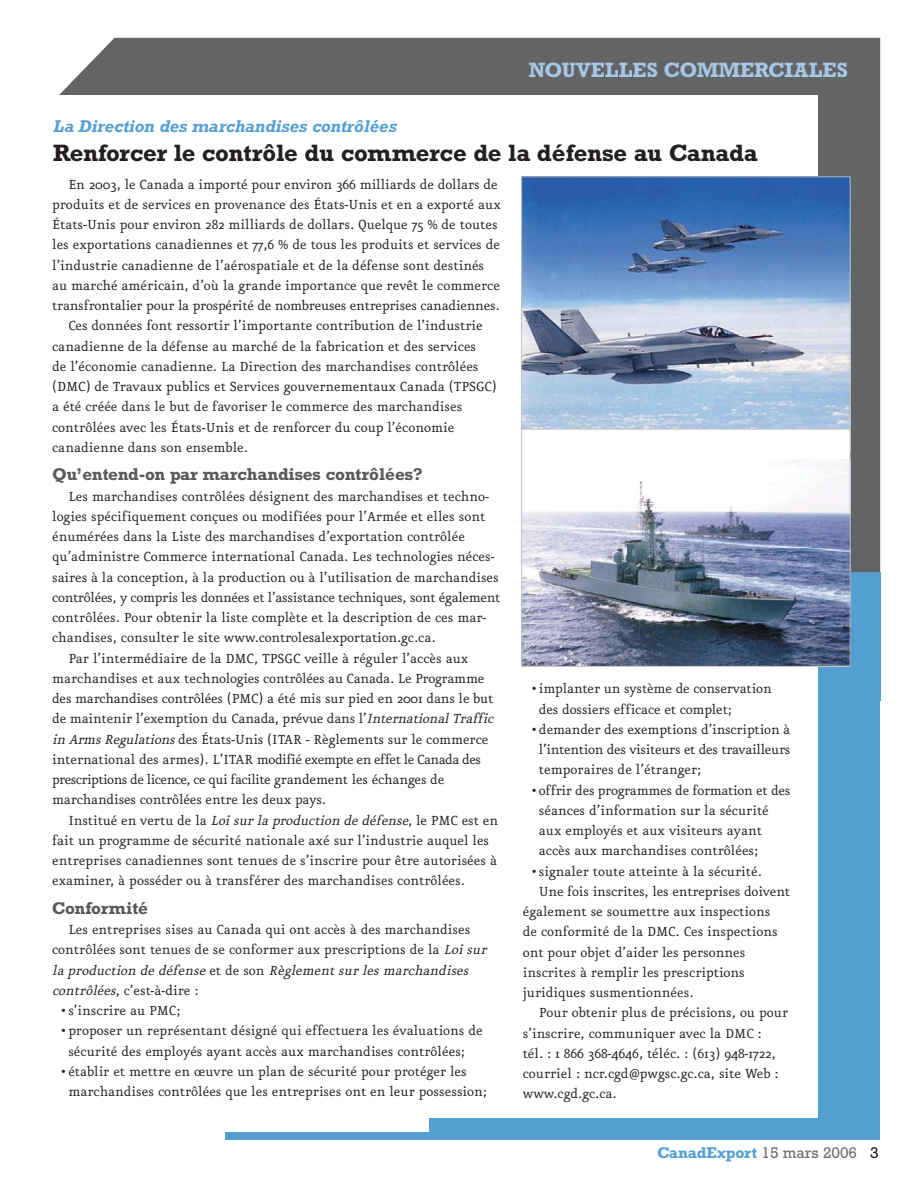
<style>
.page{position:relative;width:918px;height:1188px;background:#fff}
.page>*{position:absolute;margin:0;border:0;box-sizing:border-box;transform-origin:0 0}
.t1{font:700 24px "Rockwell";letter-spacing:-.015em;color:#231f20}
.t2{font:700 21px "Rockwell";color:#a7c7e6}
.t3{font:700 17.25px "Rockwell";letter-spacing:-.015em;color:#58595b}
.t4{font:italic 700 17.25px "Rockwell";letter-spacing:-.01em;color:#559fd3}
.t5{font:15.75px/20.2px "Eureka";color:#231f20}
.t6{font:15.75px "Eureka";letter-spacing:-.035em;color:#231f20}
.t7{font:15.75px "Eureka";letter-spacing:-.02em;color:#231f20}
.t8{font:700 15.75px "Rockwell";letter-spacing:-.005em;color:#559fd3}
.s1{font-style:italic}
.s2{font-weight:400;color:#6c6e70}
.s3{font-weight:400;color:#231f20}
</style>
<div class="page">
<div style="left:38px;top:623px;width:842px;height:516px;background:#559fd3"></div>
<div style="left:59px;top:38px;width:821px;height:534px;background:#636466"></div>
<div style="left:30px;top:95px;width:788px;height:1044px;background:#fff"></div>
<div style="left:430px;top:1118px;width:450px;height:21px;background:#559fd3"></div>
<div style="left:226px;top:1132px;width:654px;height:7px;background:#559fd3"></div>
<div style="left:818px;top:572px;width:62px;height:129px;background:#559fd3"></div>
<img style="left:523px;top:178px;width:326px;height:251px">
<div style="left:522px;top:429px;width:328px;height:237px;background:#fff"></div>
<img style="left:523px;top:459px;width:325px;height:206px">
<div style="left:521px;top:429px;width:329px;height:238px;border:1px solid #bbbdbf"></div>
<h2 class="t2" style="left:529px;top:63px;width:321px">NOUVELLES COMMERCIALES</h2>
<p class="t4" style="left:53px;top:120px;width:345px">La Direction des marchandises contrôlées</p>
<h1 class="t1" style="left:53px;top:145px;width:706px">Renforcer le contrôle du commerce de la défense au Canada</h1>
<p class="t5" style="left:68px;top:176px;width:431px">En 2003, le Canada a importé pour environ 366 milliards de dollars de</p>
<p class="t5" style="left:52px;top:196px;width:450px">produits et de services en provenance des États-Unis et en a exporté aux</p>
<p class="t5" style="left:52px;top:216px;width:447px">États-Unis pour environ 282 milliards de dollars. Quelque 75 % de toutes</p>
<p class="t5" style="left:52px;top:236px;width:450px">les exportations canadiennes et 77,6 % de tous les produits et services de</p>
<p class="t5" style="left:52px;top:257px;width:434px">l’industrie canadienne de l’aérospatiale et de la défense sont destinés</p>
<p class="t5" style="left:52px;top:277px;width:449px">au marché américain, d’où la grande importance que revêt le commerce</p>
<p class="t5" style="left:52px;top:297px;width:449px">transfrontalier pour la prospérité de nombreuses entreprises canadiennes.</p>
<p class="t5" style="left:68px;top:317px;width:416px">Ces données font ressortir l’importante contribution de l’industrie</p>
<p class="t5" style="left:52px;top:338px;width:426px">canadienne de la défense au marché de la fabrication et des services</p>
<p class="t5" style="left:52px;top:358px;width:428px">de l’économie canadienne. La Direction des marchandises contrôlées</p>
<p class="t5" style="left:52px;top:378px;width:446px">(DMC) de Travaux publics et Services gouvernementaux Canada (TPSGC)</p>
<p class="t5" style="left:52px;top:398px;width:412px">a été créée dans le but de favoriser le commerce des marchandises</p>
<p class="t5" style="left:52px;top:419px;width:404px">contrôlées avec les États-Unis et de renforcer du coup l’économie</p>
<p class="t5" style="left:52px;top:439px;width:197px">canadienne dans son ensemble.</p>
<p class="t3" style="left:52px;top:469px;width:372px">Qu’entend-on par marchandises contrôlées?</p>
<p class="t5" style="left:68px;top:488px;width:422px">Les marchandises contrôlées désignent des marchandises et techno-</p>
<p class="t5" style="left:52px;top:508px;width:435px">logies spécifiquement conçues ou modifiées pour l’Armée et elles sont</p>
<p class="t5" style="left:52px;top:528px;width:414px">énumérées dans la Liste des marchandises d’exportation contrôlée</p>
<p class="t5" style="left:52px;top:548px;width:444px">qu’administre Commerce international Canada. Les technologies néces-</p>
<p class="t5" style="left:52px;top:569px;width:448px">saires à la conception, à la production ou à l’utilisation de marchandises</p>
<p class="t7" style="left:52px;top:591px;width:450px">contrôlées, y compris les données et l’assistance techniques, sont également</p>
<p class="t5" style="left:52px;top:609px;width:436px">contrôlées. Pour obtenir la liste complète et la description de ces mar-</p>
<p class="t5" style="left:52px;top:629px;width:385px">chandises, consulter le site www.controlesalexportation.gc.ca.</p>
<p class="t5" style="left:68px;top:650px;width:402px">Par l’intermédiaire de la DMC, TPSGC veille à réguler l’accès aux</p>
<p class="t5" style="left:52px;top:670px;width:434px">marchandises et aux technologies contrôlées au Canada. Le Programme</p>
<p class="t5" style="left:52px;top:690px;width:443px">des marchandises contrôlées (PMC) a été mis sur pied en 2001 dans le but</p>
<p class="t5" style="left:52px;top:710px;width:446px">de maintenir l’exemption du Canada, prévue dans l’<span class="s1">InternationalTraffic</span></p>
<p class="t5" style="left:52px;top:731px;width:438px"><span class="s1">in ArmsRegulations</span>des États-Unis (ITAR - Règlements sur le commerce</p>
<p class="t6" style="left:52px;top:753px;width:430px">international des armes). L’ITAR modifié exempte en effet le Canada des</p>
<p class="t6" style="left:52px;top:774px;width:394px">prescriptions de licence, ce qui facilite grandement les échanges de</p>
<p class="t5" style="left:52px;top:791px;width:275px">marchandises contrôlées entre les deux pays.</p>
<p class="t5" style="left:68px;top:812px;width:431px">Institué en vertu de la <span class="s1">Loisur la production de défense</span>, le PMC est en</p>
<p class="t5" style="left:52px;top:832px;width:439px">fait un programme de sécurité nationale axé sur l’industrie auquel les</p>
<p class="t5" style="left:52px;top:852px;width:446px">entreprises canadiennes sont tenues de s’inscrire pour être autorisées à</p>
<p class="t5" style="left:52px;top:872px;width:414px">examiner, à posséder ou à transférer des marchandises contrôlées.</p>
<p class="t3" style="left:52px;top:902px;width:97px">Conformité</p>
<p class="t5" style="left:52px;top:921px;width:439px;text-indent:16px">Les entreprises sises au Canada qui ont accès à des marchandises contrôlées sont tenues de se conformer aux prescriptions de la <span class="s1">Loisur la production de défense</span> e t d e s o n <span class="s1">Règlementsur lesmarchandises contrôlées</span>, c’est-à-dire :</p>
<p class="t5" style="left:61px;top:1002px;width:121px">• s’inscrire au PMC;</p>
<p class="t5" style="left:68px;top:1022px;width:416px;text-indent:-8px">• proposer un représentant désigné qui effectuera les évaluations de sécurité des employés ayant accès aux marchandises contrôlées;</p>
<p class="t5" style="left:68px;top:1063px;width:420px;text-indent:-8px">• établir et mettre en œuvre un plan de sécurité pour protéger les marchandises contrôlées que les entreprises ont en leur possession;</p>
<p class="t5" style="left:539px;top:680px;width:234px;text-indent:-8px">• implanter un système de conservation des dossiers efficace et complet;</p>
<p class="t5" style="left:539px;top:721px;width:253px;text-align:justify;text-indent:-8px">• demander des exemptions d’inscription à l’intention des visiteurs et des travailleurs temporaires de l’étranger;</p>
<p class="t5" style="left:539px;top:782px;width:253px;text-indent:-8px">• offrir des programmes de formation et des séances d’information sur la sécurité aux employés et aux visiteurs ayant accès aux marchandises contrôlées;</p>
<p class="t5" style="left:531px;top:863px;width:232px">• signaler toute atteinte à la sécurité.</p>
<p class="t5" style="left:539px;top:883px;width:253px">Une fois inscrites, les entreprises doivent</p>
<p class="t5" style="left:523px;top:903px;width:249px">également se soumettre aux inspections</p>
<p class="t5" style="left:523px;top:923px;width:256px">de conformité de la DMC. Ces inspections</p>
<p class="t5" style="left:523px;top:944px;width:224px">ont pour objet d’aider les personnes</p>
<p class="t5" style="left:523px;top:964px;width:224px">inscrites à remplir les prescriptions</p>
<p class="t5" style="left:523px;top:984px;width:172px">juridiques susmentionnées.</p>
<p class="t5" style="left:539px;top:1004px;width:251px">Pour obtenir plus de précisions, ou pour</p>
<p class="t5" style="left:523px;top:1025px;width:241px">s’inscrire, communiquer avec la DMC :</p>
<p class="t5" style="left:523px;top:1045px;width:255px">tél. : 1 866 368-4646, téléc. : (613) 948-1722,</p>
<p class="t5" style="left:523px;top:1065px;width:258px">courriel : ncr.cgd@pwgsc.gc.ca, site Web :</p>
<p class="t5" style="left:523px;top:1085px;width:96px">www.cgd.gc.ca.</p>
<p class="t8" style="left:657px;top:1147px;width:223px">CanadExport <span class="s2">15 mars 2006</span> <span class="s3">3</span></p>
</div>
